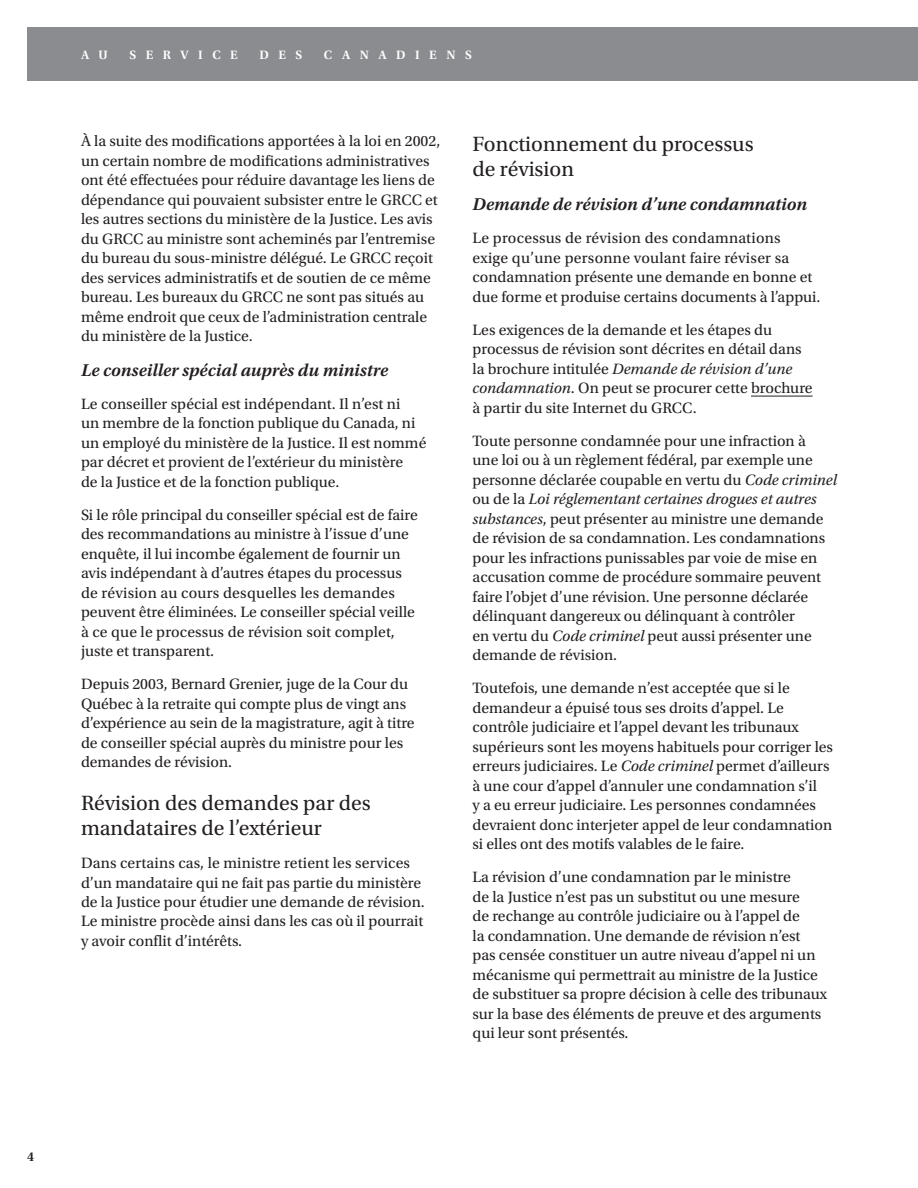
<style>
.page{position:relative;width:918px;height:1188px;background:#fff}
.page>*{position:absolute;margin:0;border:0;box-sizing:border-box;transform-origin:0 0}
.t1{font:21.75px/24.8px "Utopia Std";color:#231f20}
.t2{font:italic 600 18px "Utopia Std";color:#231f20}
.P_not_balanced{font:15.75px/19.5px "Utopia Std";color:#231f20}
.folio{font:600 13.5px "Utopia Std";color:#231f20}
.t3{font:600 12.75px "Utopia Std";letter-spacing:.75em;color:#fff}
.s1{font-style:italic}
</style>
<div class="page">
<div style="left:27px;top:27px;width:891px;height:54px;background:#8a8c8f"></div>
<hr style="left:751px;top:396px;width:62px;height:1px;background:#231f20">
<p class="folio" style="left:27px;top:1149px;width:9px">4</p>
<p class="t3" style="left:81px;top:47px;width:28px">A U</p>
<p class="t3" style="left:129px;top:47px;width:110px">SERVICE</p>
<p class="t3" style="left:259px;top:47px;width:44px">DES</p>
<p class="t3" style="left:324px;top:47px;width:149px">CANADIENS</p>
<p class="P_not_balanced" style="left:81px;top:132px;width:361px">À la suite des modifications apportées à la loi en 2002, un certain nombre de modifications administratives ont été effectuées pour réduire davantage les liens de dépendance qui pouvaient subsister entre le GRCC et les autres sections du ministère de la Justice. Les avis du GRCC au ministre sont acheminés par l’entremise du bureau du sous-ministre délégué. Le GRCC reçoit des services administratifs et de soutien de ce même bureau. Les bureaux du GRCC ne sont pas situés au même endroit que ceux de l’administration centrale du ministère de la Justice.</p>
<h4 class="t2" style="left:81px;top:360px;width:309px">Le conseiller spécial auprès du ministre</h4>
<p class="P_not_balanced" style="left:81px;top:394px;width:347px">Le conseiller spécial est indépendant. Il n’est ni<br>un membre de la fonction publique du Canada, ni un employé du ministère de la Justice. Il est nommé par décret et provient de l’extérieur du ministère<br>de la Justice et de la fonction publique.</p>
<p class="P_not_balanced" style="left:81px;top:505px;width:338px">Si le rôle principal du conseiller spécial est de faire des recommandations au ministre à l’issue d’une enquête, il lui incombe également de fournir un avis indépendant à d’autres étapes du processus de révision au cours desquelles les demandes peuvent être éliminées. Le conseiller spécial veille à ce que le processus de révision soit complet, juste et transparent.</p>
<p class="P_not_balanced" style="left:81px;top:675px;width:335px">Depuis 2003, Bernard Grenier, juge de la Cour du Québec à la retraite qui compte plus de vingt ans d’expérience au sein de la magistrature, agit à titre de conseiller spécial auprès du ministre pour les demandes de révision.</p>
<h3 class="t1" style="left:81px;top:791px;width:291px">Révision des demandes par des mandataires de l’extérieur</h3>
<p class="P_not_balanced" style="left:81px;top:853px;width:345px">Dans certains cas, le ministre retient les services d’un mandataire qui ne fait pas partie du ministère de la Justice pour étudier une demande de révision.<br>Le ministre procède ainsi dans les cas où il pourrait y avoir conflit d’intérêts.</p>
<h3 class="t1" style="left:472px;top:132px;width:283px">Fonctionnement du processus de révision</h3>
<h4 class="t2" style="left:472px;top:194px;width:336px">Demande de révision d’une condamnation</h4>
<p class="P_not_balanced" style="left:472px;top:229px;width:350px">Le processus de révision des condamnations<br>exige qu’une personne voulant faire réviser sa condamnation présente une demande en bonne et due forme et produise certains documents à l’appui.</p>
<p class="P_not_balanced" style="left:472px;top:320px;width:342px">Les exigences de la demande et les étapes du processus de révision sont décrites en détail dans la brochure intitulée <span class="s1">Demande de révision d’une condamnation</span>. On peut se procurer cette brochure à partir du site Internet du GRCC.</p>
<p class="P_not_balanced" style="left:472px;top:431px;width:366px">Toute personne condamnée pour une infraction à<br>une loi ou à un règlement fédéral, par exemple une personne déclarée coupable en vertu du <span class="s1">Code criminel </span>ou de la <span class="s1">Loi réglementant certaines drogues et autres substances</span>, peut présenter au ministre une demande de révision de sa condamnation. Les condamnations pour les infractions punissables par voie de mise en accusation comme de procédure sommaire peuvent faire l’objet d’une révision. Une personne déclarée délinquant dangereux ou délinquant à contrôler<br>en vertu du <span class="s1">Code criminel</span> peut aussi présenter une demande de révision.</p>
<p class="P_not_balanced" style="left:472px;top:678px;width:362px">Toutefois, une demande n’est acceptée que si le demandeur a épuisé tous ses droits d’appel. Le contrôle judiciaire et l’appel devant les tribunaux supérieurs sont les moyens habituels pour corriger les erreurs judiciaires. Le <span class="s1">Code criminel</span> permet d’ailleurs à une cour d’appel d’annuler une condamnation s’il<br>y a eu erreur judiciaire. Les personnes condamnées devraient donc interjeter appel de leur condamnation si elles ont des motifs valables de le faire.</p>
<p class="P_not_balanced" style="left:472px;top:867px;width:356px">La révision d’une condamnation par le ministre<br>de la Justice n’est pas un substitut ou une mesure<br>de rechange au contrôle judiciaire ou à l’appel de<br>la condamnation. Une demande de révision n’est pas censée constituer un autre niveau d’appel ni un mécanisme qui permettrait au ministre de la Justice de substituer sa propre décision à celle des tribunaux sur la base des éléments de preuve et des arguments qui leur sont présentés.</p>
</div>
